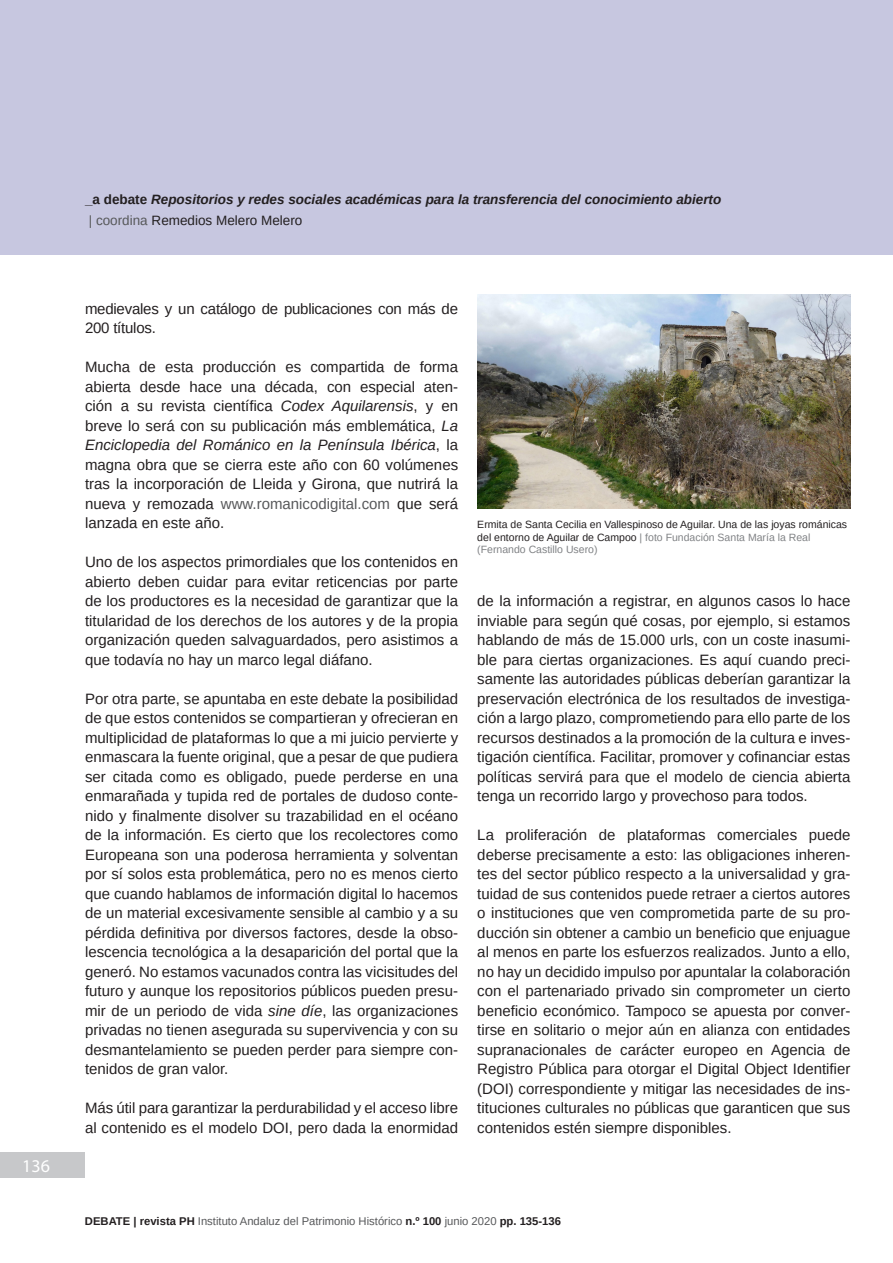
<style>
.page{position:relative;width:893px;height:1263px;background:#fff}
.page>*{position:absolute;margin:0;border:0;box-sizing:border-box;transform-origin:0 0}
.t1{font:18px "Myriad Pro";color:#fff}
.t2{font:15px/19.5px "Arimo";color:#231f20;text-align:justify}
.t3{font:italic 700 13.5px/21px "Arimo";color:#231f20}
.t4{font:11.25px "Arimo";color:#57585a}
.Pie_de_Foto{font:10.5px/12.6px "Arimo";color:#231f20}
.s1{font-style:normal}
.s2{font-weight:400;font-style:normal;color:#57585a}
.s3{font-weight:400;font-style:normal}
.s4{font-style:italic}
.s5{color:#57585a}
.s6{color:#808285}
.s7{font-weight:700;color:#231f20}
</style>
<div class="page">
<div style="left:0;top:0;width:893px;height:255px;background:#c7c7e0"></div>
<div style="left:0;top:1152px;width:85px;height:26px;background:#c7c8ca"></div>
<img style="left:477px;top:294px;width:373px;height:215px">
<p class="t1" style="left:22px;top:1155px;width:29px">136</p>
<p class="t3" style="left:85px;top:189px;width:638px"><span class="s1">_a debate</span> Repositorios y redes sociales académicas para la transferencia del conocimiento abierto <span class="s2">| coordina</span> <span class="s3">Remedios Melero Melero</span></p>
<p class="t2" style="left:85px;top:299px;width:375px">medievales y un catálogo de publicaciones con más de<br>200 títulos.</p>
<p class="t2" style="left:85px;top:357px;width:375px">Mucha de esta producción es compartida de forma abierta desde hace una década, con especial aten&shy;ción a su revista científica <span class="s4">Codex Aquilarensis</span>, y en breve lo será con su publicación más emblemática, <span class="s4">La Enciclopedia del Románico en la Península Ibérica</span>, la magna obra que se cierra este año con 60 volúmenes tras la incorporación de Lleida y Girona, que nutrirá la nueva y remozada <span class="s5">www.romanicodigital.com</span> que será lanzada en este año.</p>
<p class="t2" style="left:85px;top:552px;width:375px">Uno de los aspectos primordiales que los contenidos en abierto deben cuidar para evitar reticencias por parte de los productores es la necesidad de garantizar que la titularidad de los derechos de los autores y de la propia organización queden salvaguardados, pero asistimos a que todavía no hay un marco legal diáfano.</p>
<p class="t2" style="left:85px;top:689px;width:375px">Por otra parte, se apuntaba en este debate la posibilidad de que estos contenidos se compartieran y ofrecieran en multiplicidad de plataformas lo que a mi juicio pervierte y enmascara la fuente original, que a pesar de que pudiera ser citada como es obligado, puede perderse en una enmarañada y tupida red de portales de dudoso conte&shy;nido y finalmente disolver su trazabilidad en el océano de la información. Es cierto que los recolectores como Europeana son una poderosa herramienta y solventan por sí solos esta problemática, pero no es menos cierto que cuando hablamos de información digital lo hacemos de un material excesivamente sensible al cambio y a su pérdida definitiva por diversos factores, desde la obso&shy;lescencia tecnológica a la desaparición del portal que la generó. No estamos vacunados contra las vicisitudes del futuro y aunque los repositorios públicos pueden presu&shy;mir de un periodo de vida <span class="s4">sine díe</span>, las organizaciones privadas no tienen asegurada su supervivencia y con su desmantelamiento se pueden perder para siempre con&shy;tenidos de gran valor.</p>
<p class="t2" style="left:85px;top:1098px;width:375px">Más útil para garantizar la perdurabilidad y el acceso libre al contenido es el modelo DOI, pero dada la enormidad</p>
<p class="Pie_de_Foto" style="left:477px;top:518px;width:371px">Ermita de Santa Cecilia en Vallespinoso de Aguilar. Una de las joyas románicas del entorno de Aguilar de Campoo <span class="s6">| foto Fundación Santa María la Real (Fernando Castillo Usero)</span></p>
<p class="t2" style="left:477px;top:591px;width:375px">de la información a registrar, en algunos casos lo hace inviable para según qué cosas, por ejemplo, si estamos hablando de más de 15.000 urls, con un coste inasumi&shy;ble para ciertas organizaciones. Es aquí cuando preci&shy;samente las autoridades públicas deberían garantizar la preservación electrónica de los resultados de investiga&shy;ción a largo plazo, comprometiendo para ello parte de los recursos destinados a la promoción de la cultura e inves&shy;tigación científica. Facilitar, promover y cofinanciar estas políticas servirá para que el modelo de ciencia abierta tenga un recorrido largo y provechoso para todos.</p>
<p class="t2" style="left:477px;top:825px;width:375px">La proliferación de plataformas comerciales puede deberse precisamente a esto: las obligaciones inheren&shy;tes del sector público respecto a la universalidad y gra&shy;tuidad de sus contenidos puede retraer a ciertos autores o instituciones que ven comprometida parte de su pro&shy;ducción sin obtener a cambio un beneficio que enjuague al menos en parte los esfuerzos realizados. Junto a ello, no hay un decidido impulso por apuntalar la colaboración con el partenariado privado sin comprometer un cierto beneficio económico. Tampoco se apuesta por conver&shy;tirse en solitario o mejor aún en alianza con entidades supranacionales de carácter europeo en Agencia de Registro Pública para otorgar el Digital Object Identifier (DOI) correspondiente y mitigar las necesidades de ins&shy;tituciones culturales no públicas que garanticen que sus contenidos estén siempre disponibles.</p>
<p class="t4" style="left:85px;top:1213px;width:478px"><span class="s7">DEBATE | revista PH</span> Instituto Andaluz del Patrimonio Histórico <span class="s7">n.º 100</span> junio 2020 <span class="s7">pp. 135-136</span></p>
</div>
